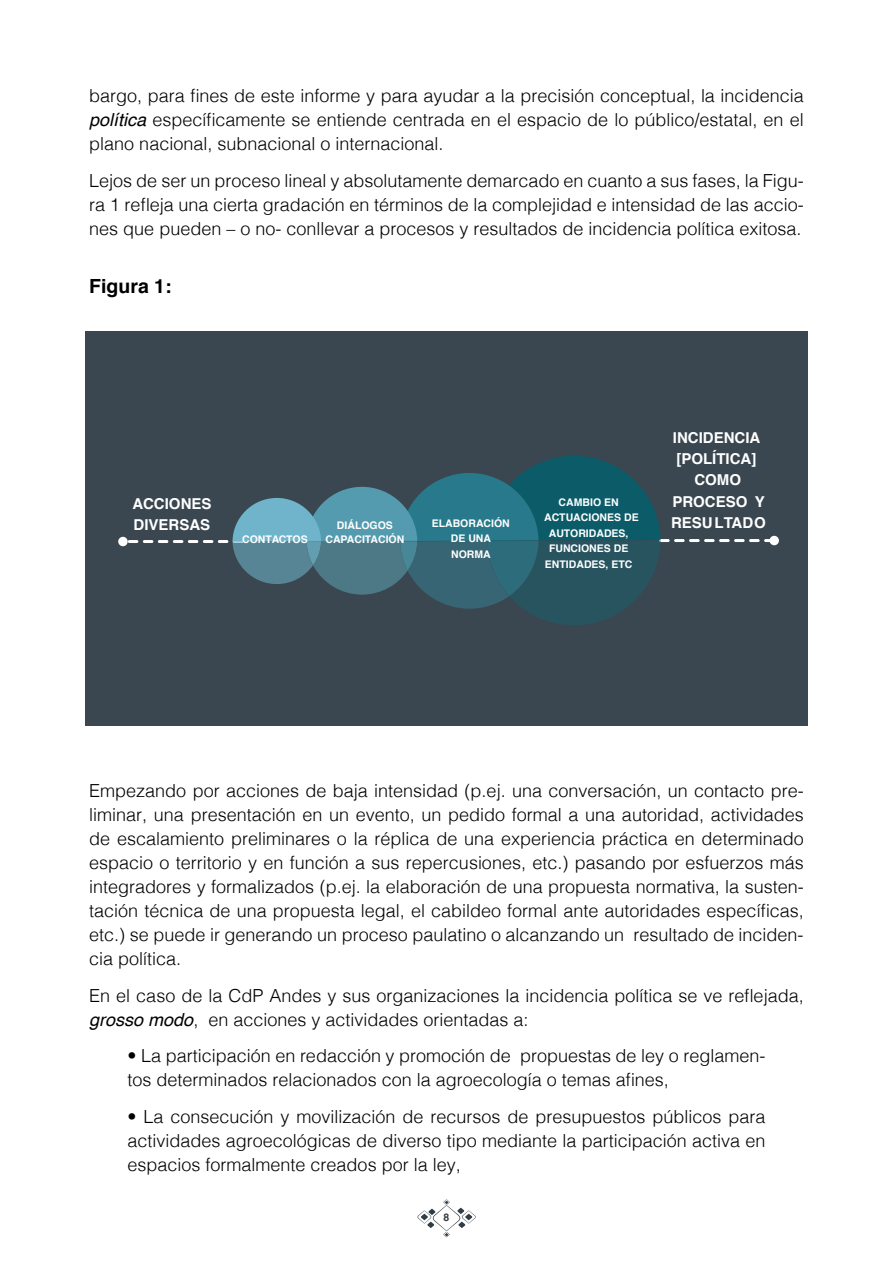
<style>
.page{position:relative;width:893px;height:1263px;background:#fff}
.page>*{position:absolute;margin:0;border:0;box-sizing:border-box;transform-origin:0 0}
.t1{font:700 19.5px "Helvetica";color:#000}
.t2{font:300 18px/24px "Helvetica";color:#000;text-align:justify}
.t3{font:700 15px/21.3px "Helvetica";color:#fff}
.t4{font:700 10.5px/15.3px "Helvetica";color:#fff;text-align:center}
.t5{font:700 10.5px "Helvetica";color:#313d44}
.s1{font-weight:400;font-style:italic}
</style>
<div class="page">
<svg style="left:417px;top:1199px;width:59px;height:38px"></svg>
<div style="left:85px;top:331px;width:723px;height:395px;background:#3a4750"></div>
<div style="left:118px;top:537px;width:10px;height:9px;background:#fff;border-radius:50%"></div>
<div style="left:769px;top:536px;width:10px;height:9px;background:#fff;border-radius:50%"></div>
<svg style="left:128px;top:455px;width:647px;height:170px"></svg>
<p class="t2" style="left:89px;top:83px;width:716px">bargo, para fines de este informe y para ayudar a la precisión conceptual, la incidencia <span class="s1">política</span> específicamente se entiende centrada en el espacio de lo público/estatal, en el plano nacional, subnacional o internacional.</p>
<p class="t2" style="left:89px;top:167px;width:716px">Lejos de ser un proceso lineal y absolutamente demarcado en cuanto a sus fases, la Figu&shy;ra 1 refleja una cierta gradación en términos de la complejidad e intensidad de las accio&shy;nes que pueden – o no- conllevar a procesos y resultados de incidencia política exitosa.</p>
<p class="t1" style="left:89px;top:270px;width:84px">Figura 1:</p>
<p class="t3" style="left:132px;top:493px;width:81px">ACCIONES<br>DIVERSAS</p>
<p class="t4" style="left:242px;top:532px;width:67px">CONTACTOS</p>
<p class="t4" style="left:325px;top:519px;width:80px;line-height:13.6px">DIÁLOGOS<br>CAPACITACIÓN</p>
<p class="t4" style="left:432px;top:516px;width:80px">ELABORACIÓN<br>DE UNA<br>NORMA</p>
<p class="t4" style="left:544px;top:495px;width:96px">CAMBIO EN<br>ACTUACIONES DE<br>AUTORIDADES,<br>FUNCIONES DE<br>ENTIDADES, ETC</p>
<p class="t3" style="left:671px;top:427px;width:96px;text-align:center">INCIDENCIA [POLÍTICA]<br>COMO<br>PROCESO Y<br>RESULTADO</p>
<p class="t2" style="left:89px;top:777px;width:716px">Empezando por acciones de baja intensidad (p.ej. una conversación, un contacto pre&shy;liminar, una presentación en un evento, un pedido formal a una autoridad, actividades de escalamiento preliminares o la réplica de una experiencia práctica en determinado espacio o territorio y en función a sus repercusiones, etc.) pasando por esfuerzos más integradores y formalizados (p.ej. la elaboración de una propuesta normativa, la susten&shy;tación técnica de una propuesta legal, el cabildeo formal ante autoridades específicas, etc.) se puede ir generando un proceso paulatino o alcanzando un resultado de inciden&shy;cia política.</p>
<p class="t2" style="left:89px;top:982px;width:716px">En el caso de la CdP Andes y sus organizaciones la incidencia política se ve reflejada, <span class="s1">grosso modo</span>, en acciones y actividades orientadas a:</p>
<p class="t2" style="left:128px;top:1043px;width:639px">• La participación en redacción y promoción de propuestas de ley o reglamen&shy;tos determinados relacionados con la agroecología o temas afines,</p>
<p class="t2" style="left:128px;top:1103px;width:639px">• La consecución y movilización de recursos de presupuestos públicos para actividades agroecológicas de diverso tipo mediante la participación activa en espacios formalmente creados por la ley,</p>
<p class="t5" style="left:444px;top:1209px;width:7px">8</p>
</div>
